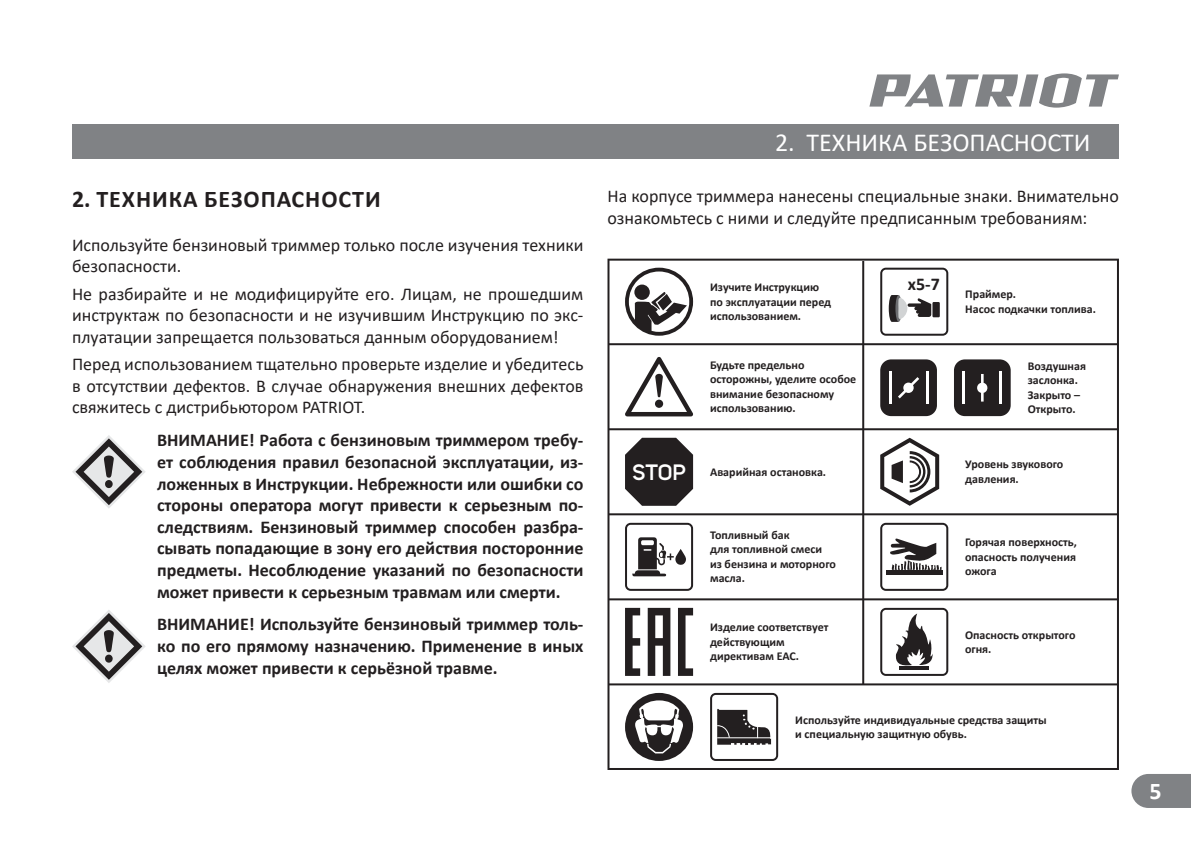
<style>
.page{position:relative;width:1191px;height:842px;background:#fff}
.page>*{position:absolute;margin:0;border:0;box-sizing:border-box;transform-origin:0 0}
.t1{font:26px "Calibri";color:#fff}
.t2{font:700 24px "Calibri";letter-spacing:.04em;color:#231f20}
.t3{font:700 24px "Calibri";color:#fff}
.t4{font:18px/21.6px "Calibri";color:#231f20}
.t5{font:700 18px/21.6px "Calibri";color:#231f20;text-align:justify}
.t6{font:700 12px/14.4px "Calibri";color:#231f20}
.s1{font-family:"Uni Sans";font-weight:600;font-size:22px;color:#fff}
</style>
<div class="page">
<svg style="left:869px;top:73px;width:250px;height:35px"></svg>
<div style="left:72px;top:124px;width:1047px;height:34px;background:#808285"></div>
<svg style="left:1131px;top:774px;width:60px;height:34px;background:#888a8d"></svg>
<svg style="left:72px;top:435px;width:74px;height:73px"></svg>
<svg style="left:72px;top:610px;width:74px;height:73px"></svg>
<svg style="left:607px;top:259px;width:512px;height:511px"></svg>
<h2 class="t2" style="left:72px;top:182px;width:310px">2. ТЕХНИКА БЕЗОПАСНОСТИ</h2>
<p class="t4" style="left:72px;top:234px;width:513px">Используйте бензиновый триммер только после изучения техники безопасности.</p>
<p class="t4" style="left:72px;top:282px;width:513px;text-align:justify">Не разбирайте и не модифицируйте его. Лицам, не прошедшим инструктаж по безопасности и не изучившим Инструкцию по экс&shy;плуатации запрещается пользоваться данным оборудованием!</p>
<p class="t4" style="left:72px;top:353px;width:513px;text-align:justify">Перед использованием тщательно проверьте изделие и убедитесь в отсутствии дефектов. В случае обнаружения внешних дефектов свяжитесь с дистрибьютором PATRIOT.</p>
<p class="t5" style="left:157px;top:429px;width:428px">ВНИМАНИЕ! Работа с бензиновым триммером требу&shy;ет соблюдения правил безопасной эксплуатации, из&shy;ложенных в Инструкции. Небрежности или ошибки со стороны оператора могут привести к серьезным по&shy;следствиям. Бензиновый триммер способен разбра&shy;сывать попадающие в зону его действия посторонние предметы. Несоблюдение указаний по безопасности может привести к серьезным травмам или смерти.</p>
<p class="t5" style="left:157px;top:613px;width:428px">ВНИМАНИЕ! Используйте бензиновый триммер толь&shy;ко по его прямому назначению. Применение в иных целях может привести к серьёзной травме.</p>
<h1 class="t1" style="left:775px;top:124px;width:317px">2. ТЕХНИКА БЕЗОПАСНОСТИ</h1>
<p class="t4" style="left:607px;top:185px;width:513px">На корпусе триммера нанесены специальные знаки. Внимательно ознакомьтесь с ними и следуйте предписанным требованиям:</p>
<p class="t6" style="left:710px;top:280px;width:123px">Изучите Инструкцию по эксплуатации перед использованием.</p>
<p class="t5" style="left:907px;top:273px;width:34px">x5-7</p>
<p class="t6" style="left:710px;top:358px;width:148px">Будьте предельно осторожны, уделите особое внимание безопасному использованию.</p>
<p class="t6" style="left:632px;top:464px;width:195px"><span class="s1">STOP</span> Аварийная остановка.</p>
<p class="t6" style="left:710px;top:528px;width:127px">Топливный бак<br>для топливной смеси из бензина и моторного масла.</p>
<p class="t6" style="left:710px;top:620px;width:120px">Изделие соответствует действующим директивам EAC.</p>
<p class="t6" style="left:965px;top:287px;width:132px">Праймер.<br>Насос подкачки топлива.</p>
<p class="t6" style="left:1027px;top:359px;width:60px">Воздушная заслонка.<br>Закрыто –<br>Открыто.</p>
<p class="t6" style="left:965px;top:457px;width:100px">Уровень звукового давления.</p>
<p class="t6" style="left:965px;top:535px;width:113px;text-align:justify">Горячая поверхность, опасность получения ожога</p>
<p class="t6" style="left:965px;top:627px;width:112px">Опасность открытого огня.</p>
<p class="t6" style="left:795px;top:712px;width:253px">Используйте индивидуальные средства защиты и специальную защитную обувь.</p>
<h2 class="t3" style="left:1149px;top:776px;width:14px">5</h2>
</div>
